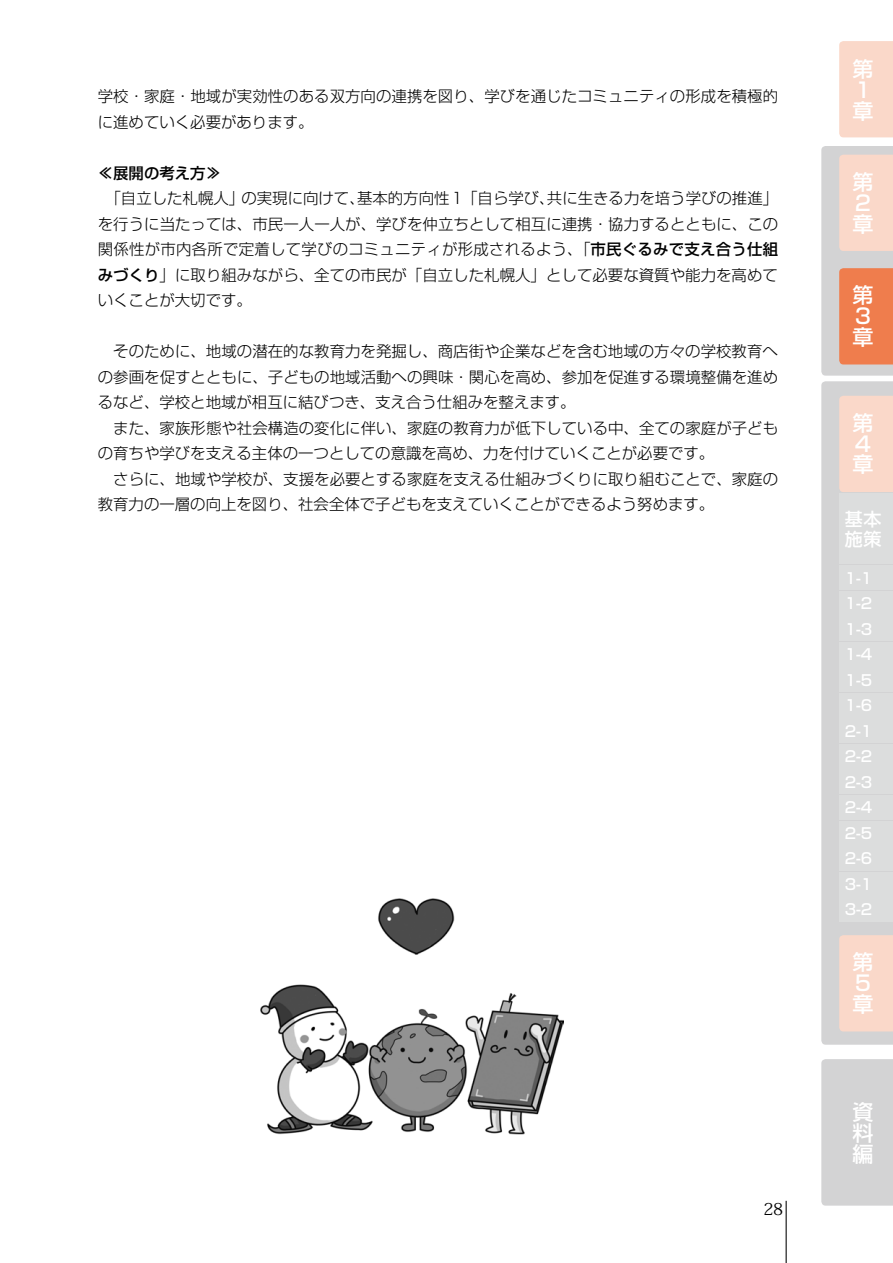
<style>
.page{position:relative;width:893px;height:1263px;background:#fff}
.page>*{position:absolute;margin:0;border:0;box-sizing:border-box;transform-origin:0 0}
.t1{font:500 21px/20.9px "Shin Go Pro";color:#fff}
.t2{font:500 18px/19.5px "Shin Go Pro";color:#fff}
.t3{font:16.5px "Koz Min Pro";color:#000}
.t4{font:300 15.45px/25.5px "Shin Go Pro";letter-spacing:.005em;color:#000}
.t5{font:500 15.45px "Shin Go Pro";color:#000}
.t6{font:500 15px/25.5px "Shin Go Pro";color:#fff;text-align:justify}
.s1{font-weight:500}
</style>
<div class="page">
<svg style="left:821px;top:381px;width:72px;height:664px;background:#d5d5d6"></svg>
<div style="left:839px;top:41px;width:54px;height:96px;background:#fad8c9"></div>
<div style="left:839px;top:396px;width:54px;height:96px;background:#fad8c9"></div>
<div style="left:839px;top:494px;width:54px;height:70px;background:#dcdddd"></div>
<div style="left:839px;top:566px;width:54px;height:24px;background:#dcdddd"></div>
<div style="left:839px;top:935px;width:54px;height:96px;background:#fad8c9"></div>
<div style="left:821px;top:1059px;width:72px;height:146px;background:#d3d3d4"></div>
<div style="left:839px;top:591px;width:54px;height:24px;background:#dcdddd"></div>
<div style="left:839px;top:617px;width:54px;height:24px;background:#dcdddd"></div>
<div style="left:839px;top:642px;width:54px;height:24px;background:#dcdddd"></div>
<div style="left:839px;top:668px;width:54px;height:24px;background:#dcdddd"></div>
<div style="left:839px;top:693px;width:54px;height:24px;background:#dcdddd"></div>
<div style="left:839px;top:719px;width:54px;height:24px;background:#dcdddd"></div>
<div style="left:839px;top:744px;width:54px;height:24px;background:#dcdddd"></div>
<div style="left:839px;top:770px;width:54px;height:24px;background:#dcdddd"></div>
<div style="left:839px;top:795px;width:54px;height:24px;background:#dcdddd"></div>
<div style="left:839px;top:821px;width:54px;height:24px;background:#dcdddd"></div>
<div style="left:839px;top:846px;width:54px;height:24px;background:#dcdddd"></div>
<div style="left:839px;top:872px;width:54px;height:24px;background:#dcdddd"></div>
<div style="left:839px;top:897px;width:54px;height:24px;background:#dcdddd"></div>
<svg style="left:821px;top:146px;width:72px;height:230px;background:#e8bba8"></svg>
<hr style="left:786px;top:1201px;width:1px;height:62px;background:#000">
<img style="left:260px;top:898px;width:303px;height:236px">
<p class="t4" style="left:98px;top:82px;width:682px">学校・家庭・地域が実効性のある双方向の連携を図り、学びを通じたコミュニティの形成を積極的に進めていく必要があります。</p>
<p class="t5" style="left:98px;top:160px;width:125px">≪展開の考え方≫</p>
<p class="t4" style="left:98px;top:184px;width:682px;text-align:justify">　「自立した札幌人」の実現に向けて、基本的方向性１「自ら学び、共に生きる力を培う学びの推進」を行うに当たっては、市民一人一人が、学びを仲立ちとして相互に連携・協力するとともに、この関係性が市内各所で定着して学びのコミュニティが形成されるよう、「<span class="s1">市民ぐるみで支え合う仕組みづくり</span>」に取り組みながら、全ての市民が「自立した札幌人」として必要な資質や能力を高めていくことが大切です。</p>
<p class="t4" style="left:98px;top:337px;width:682px">　そのために、地域の潜在的な教育力を発掘し、商店街や企業などを含む地域の方々の学校教育への参画を促すとともに、子どもの地域活動への興味・関心を高め、参加を促進する環境整備を進めるなど、学校と地域が相互に結びつき、支え合う仕組みを整えます。<br>　また、家族形態や社会構造の変化に伴い、家庭の教育力が低下している中、全ての家庭が子どもの育ちや学びを支える主体の一つとしての意識を高め、力を付けていくことが必要です。<br>　さらに、地域や学校が、支援を必要とする家庭を支える仕組みづくりに取り組むことで、家庭の教育力の一層の向上を図り、社会全体で子どもを支えていくことができるよう努めます。</p>
<p class="t3" style="left:763px;top:1197px;width:21px">28</p>
<h1 class="t1" style="left:853px;top:56px;width:22px">第<br>１章</h1>
<h1 class="t1" style="left:853px;top:169px;width:22px">第<br>２章</h1>
<h1 class="t1" style="left:853px;top:282px;width:22px">第<br>３章</h1>
<h1 class="t1" style="left:853px;top:410px;width:22px;text-align:justify">第４章</h1>
<p class="t2" style="left:845px;top:507px;width:38px">基本施策</p>
<p class="t6" style="left:845px;top:563px;width:29px">1-1<br>1-2<br>1-3<br>1-4<br>1-5<br>1-6<br>2-1<br>2-2<br>2-3<br>2-4<br>2-5<br>2-6<br>3-1<br>3-2</p>
<h1 class="t1" style="left:853px;top:949px;width:22px">第<br>５章</h1>
<h1 class="t1" style="left:853px;top:1099px;width:22px;text-align:justify">資料編</h1>
</div>
